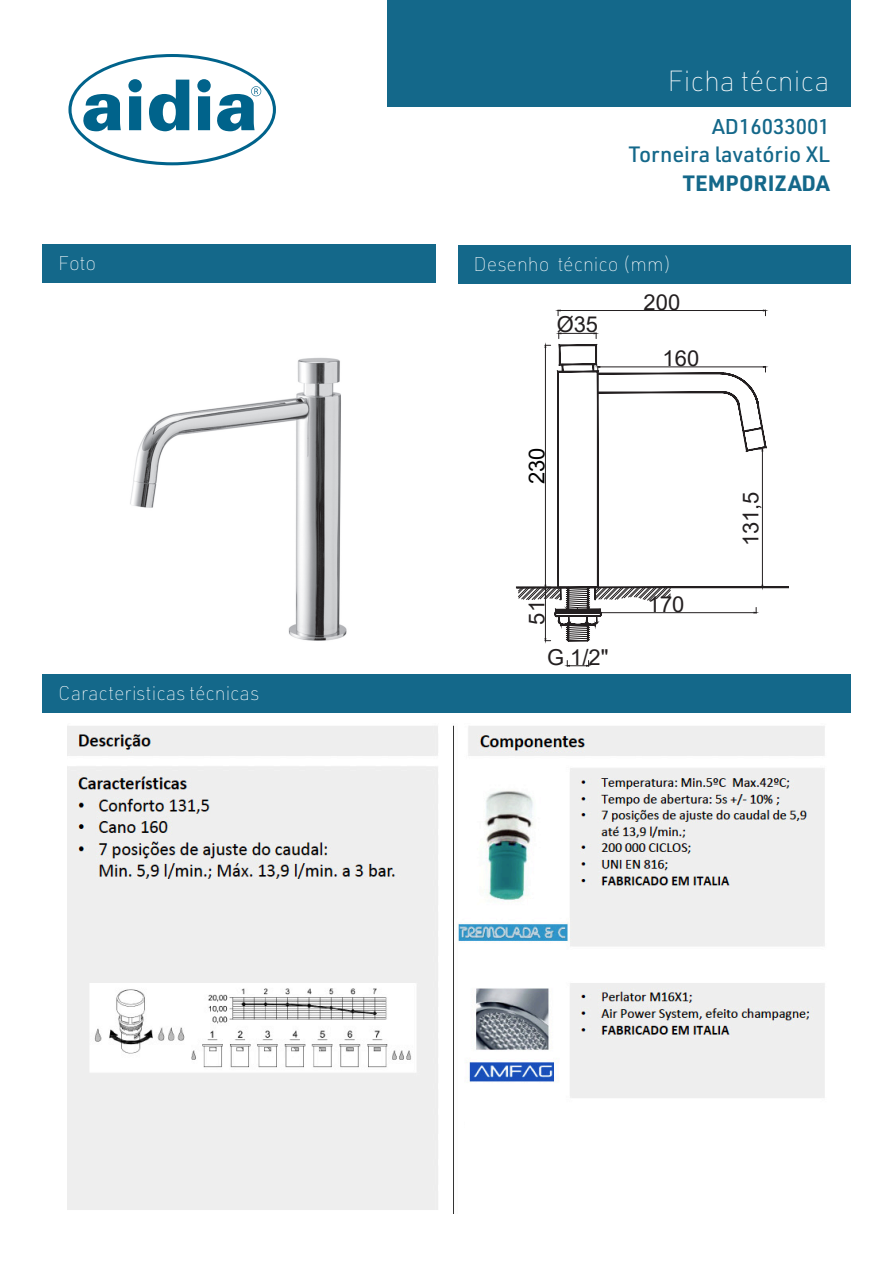
<style>
.page{position:relative;width:893px;height:1263px;background:#fff}
.page>*{position:absolute;margin:0;border:0;box-sizing:border-box;transform-origin:0 0}
.t1{font:100 28.5px "URWDIN";color:#fff}
.t2{font:21.9px "Arial";color:#231f20}
.t3{font:21.9px "Arial";color:#000}
.t4{font:500 21.75px "URWDIN";color:#14688a}
.t5{font:700 21.75px "URWDIN";letter-spacing:.005em;color:#14688a}
.t6{font:500 21px "URWDIN";color:#14688a}
.t7{font:100 19.5px "URWDIN";color:#fff}
</style>
<div class="page">
<img style="left:130px;top:357px;width:217px;height:284px">
<svg style="left:68px;top:54px;width:208px;height:111px"></svg>
<div style="left:387px;top:0;width:464px;height:106px;background:#14688a"></div>
<div style="left:43px;top:244px;width:393px;height:39px;background:#14688a"></div>
<div style="left:458px;top:245px;width:393px;height:38px;background:#14688a"></div>
<div style="left:43px;top:675px;width:808px;height:38px;background:#14688a"></div>
<img style="left:67px;top:725px;width:758px;height:488px">
<div style="left:466px;top:1105px;width:373px;height:144px;background:#fff"></div>
<svg style="left:516px;top:309px;width:272px;height:358px"></svg>
<p class="t1" style="left:668px;top:62px;width:163px">Ficha técnica</p>
<p class="t6" style="left:712px;top:112px;width:119px">AD16033001</p>
<p class="t4" style="left:628px;top:140px;width:203px">Torneira lavatório XL</p>
<p class="t5" style="left:683px;top:168px;width:149px">TEMPORIZADA</p>
<p class="t7" style="left:58px;top:251px;width:40px">Foto</p>
<p class="t7" style="left:474px;top:251px;width:200px">Desenho técnico (mm)</p>
<p class="t7" style="left:58px;top:681px;width:202px">Caracteristicas técnicas</p>
<p class="t2" style="left:557px;top:309px;width:43px">Ø35</p>
<p class="t3" style="left:522px;top:484px;width:38px;rotate:-90deg">230</p>
<p class="t2" style="left:644px;top:287px;width:38px">200</p>
<p class="t2" style="left:663px;top:343px;width:38px">160</p>
<p class="t2" style="left:522px;top:625px;width:26px;rotate:-90deg">51</p>
<p class="t2" style="left:547px;top:642px;width:63px">G 1/2"</p>
<p class="t2" style="left:648px;top:589px;width:38px">170</p>
<p class="t2" style="left:736px;top:546px;width:56px;rotate:-90deg">131,5</p>
</div>
